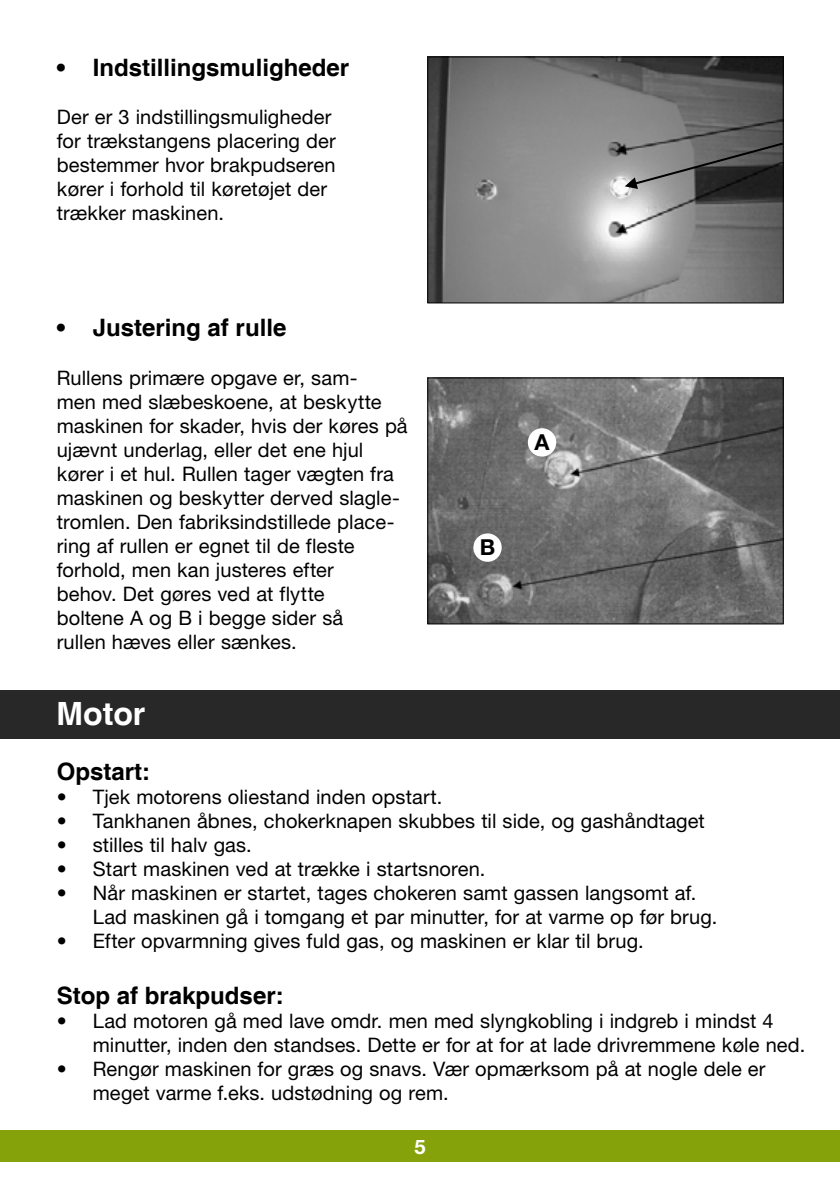
<style>
.page{position:relative;width:840px;height:1191px;background:#fff}
.page>*{position:absolute;margin:0;border:0;box-sizing:border-box;transform-origin:0 0}
.t1{font:700 32px "Helvetica";color:#fff}
.t2{font:700 24px "Helvetica";color:#000}
.t3{font:700 22px "Helvetica Neue";color:#000}
.t4{font:20px/24px "Helvetica Neue";letter-spacing:.005em;color:#000}
.t5{font:700 20px "Helvetica Neue";color:#fff}
</style>
<div class="page">
<div style="left:0;top:1130px;width:839px;height:32px;background:#86a20b"></div>
<div style="left:0;top:690px;width:839px;height:48px;background:#282829"></div>
<img style="left:429px;top:59px;width:352px;height:242px">
<div style="left:427px;top:57px;width:356px;height:246px;border:1px solid #000"></div>
<img style="left:429px;top:380px;width:352px;height:242px">
<div style="left:427px;top:378px;width:356px;height:246px;border:1px solid #000"></div>
<svg style="left:624px;top:132px;width:160px;height:57px;background:#616161"></svg>
<div style="left:527px;top:428px;width:29px;height:28px;background:#fff;border-radius:50%"></div>
<div style="left:473px;top:533px;width:28px;height:29px;background:#fff;border-radius:50%"></div>
<p class="t2" style="left:57px;top:52px;width:294px">• Indstillingsmuligheder</p>
<p class="t4" style="left:57px;top:104px;width:280px">Der er 3 indstillingsmuligheder for trækstangens placering der bestemmer hvor brakpudseren kører i forhold til køretøjet der trækker maskinen.</p>
<p class="t2" style="left:57px;top:313px;width:231px">• Justering af rulle</p>
<p class="t4" style="left:57px;top:365px;width:352px">Rullens primære opgave er, sam-<br>men med slæbeskoene, at beskytte maskinen for skader, hvis der køres på ujævnt underlag, eller det ene hjul kører i et hul. Rullen tager vægten fra maskinen og beskytter derved slagle&shy;tromlen. Den fabriksindstillede place&shy;ring af rullen er egnet til de fleste forhold, men kan justeres efter<br>behov. Det gøres ved at flytte<br>boltene A og B i begge sider så<br>rullen hæves eller sænkes.</p>
<h1 class="t1" style="left:56px;top:694px;width:90px">Motor</h1>
<p class="t3" style="left:479px;top:534px;width:17px">B</p>
<p class="t3" style="left:534px;top:429px;width:17px">A</p>
<p class="t2" style="left:57px;top:757px;width:95px">Opstart:</p>
<p class="t4" style="left:57px;top:785px;width:387px">• Tjek motorens oliestand inden opstart.</p>
<p class="t4" style="left:57px;top:809px;width:649px">• Tankhanen åbnes, chokerknapen skubbes til side, og gashåndtaget</p>
<p class="t4" style="left:57px;top:833px;width:196px">• stilles til halv gas.</p>
<p class="t4" style="left:57px;top:857px;width:430px">• Start maskinen ved at trække i startsnoren.</p>
<p class="t4" style="left:93px;top:881px;width:625px;text-indent:-36px">• Når maskinen er startet, tages chokeren samt gassen langsomt af.<br>Lad maskinen gå i tomgang et par minutter, for at varme op før brug.</p>
<p class="t4" style="left:57px;top:929px;width:588px">• Efter opvarmning gives fuld gas, og maskinen er klar til brug.</p>
<p class="t2" style="left:57px;top:981px;width:228px">Stop af brakpudser:</p>
<p class="t4" style="left:93px;top:1009px;width:713px;text-indent:-36px">• Lad motoren gå med lave omdr. men med slyngkobling i indgreb i mindst 4 minutter, inden den standses. Dette er for at for at lade drivremmene køle ned.</p>
<p class="t4" style="left:93px;top:1057px;width:674px;text-indent:-36px">• Rengør maskinen for græs og snavs. Vær opmærksom på at nogle dele er meget varme f.eks. udstødning og rem.</p>
<p class="t5" style="left:414px;top:1134px;width:13px">5</p>
</div>
